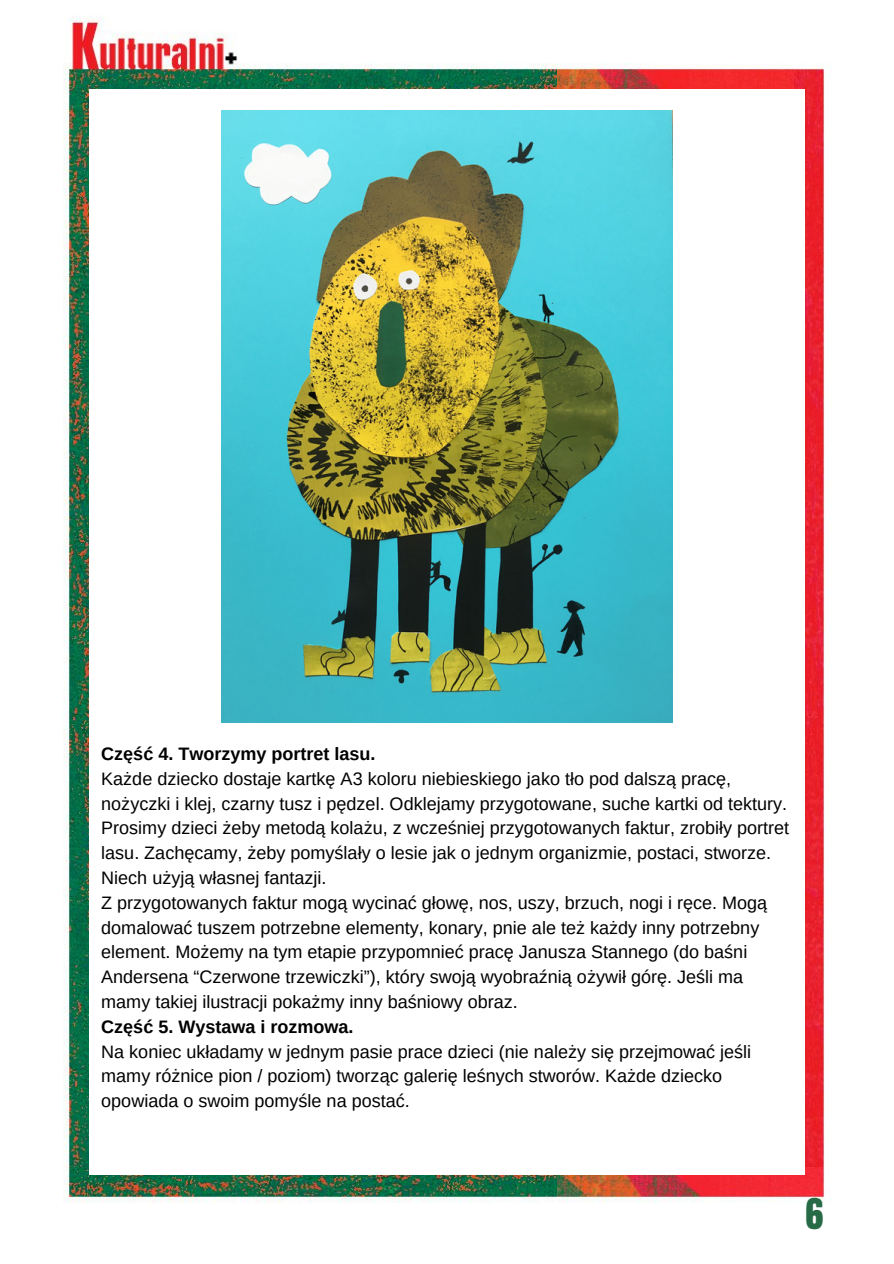
<style>
.page{position:relative;width:894px;height:1264px;background:#fff}
.page>*{position:absolute;margin:0;border:0;box-sizing:border-box;transform-origin:0 0}
.t1{font:36px "Anton";color:#266b46}
.t2{font:18px/24.8px "Arimo";color:#000}
.t3{font:700 18px "Arimo";color:#000}
</style>
<div class="page">
<img style="left:63px;top:16px;width:494px;height:1187px">
<img style="left:557px;top:63px;width:274px;height:1140px">
<div style="left:89px;top:89px;width:715px;height:1086px;background:#fff"></div>
<img style="left:222px;top:111px;width:450px;height:611px">
<p class="t3" style="left:101px;top:743px;width:276px">Część 4. Tworzymy portret lasu.</p>
<p class="t2" style="left:101px;top:766px;width:689px">Każde dziecko dostaje kartkę A3 koloru niebieskiego jako tło pod dalszą pracę, nożyczki i klej, czarny tusz i pędzel. Odklejamy przygotowane, suche kartki od tektury.<br>Prosimy dzieci żeby metodą kolażu, z wcześniej przygotowanych faktur, zrobiły portret lasu. Zachęcamy, żeby pomyślały o lesie jak o jednym organizmie, postaci, stworze.<br>Niech użyją własnej fantazji.</p>
<p class="t2" style="left:101px;top:890px;width:667px">Z przygotowanych faktur mogą wycinać głowę, nos, uszy, brzuch, nogi i ręce. Mogą domalować tuszem potrzebne elementy, konary, pnie ale też każdy inny potrzebny element. Możemy na tym etapie przypomnieć pracę Janusza Stannego (do baśni Andersena “Czerwone trzewiczki”), który swoją wyobraźnią ożywił górę. Jeśli ma mamy takiej ilustracji pokażmy inny baśniowy obraz.</p>
<p class="t3" style="left:101px;top:1016px;width:254px">Część 5. Wystawa i rozmowa.</p>
<p class="t2" style="left:101px;top:1038px;width:651px">Na koniec układamy w jednym pasie prace dzieci (nie należy się przejmować jeśli mamy różnice pion / poziom) tworząc galerię leśnych stworów. Każde dziecko opowiada o swoim pomyśle na postać.</p>
<p class="t1" style="left:805px;top:1187px;width:19px">6</p>
</div>
